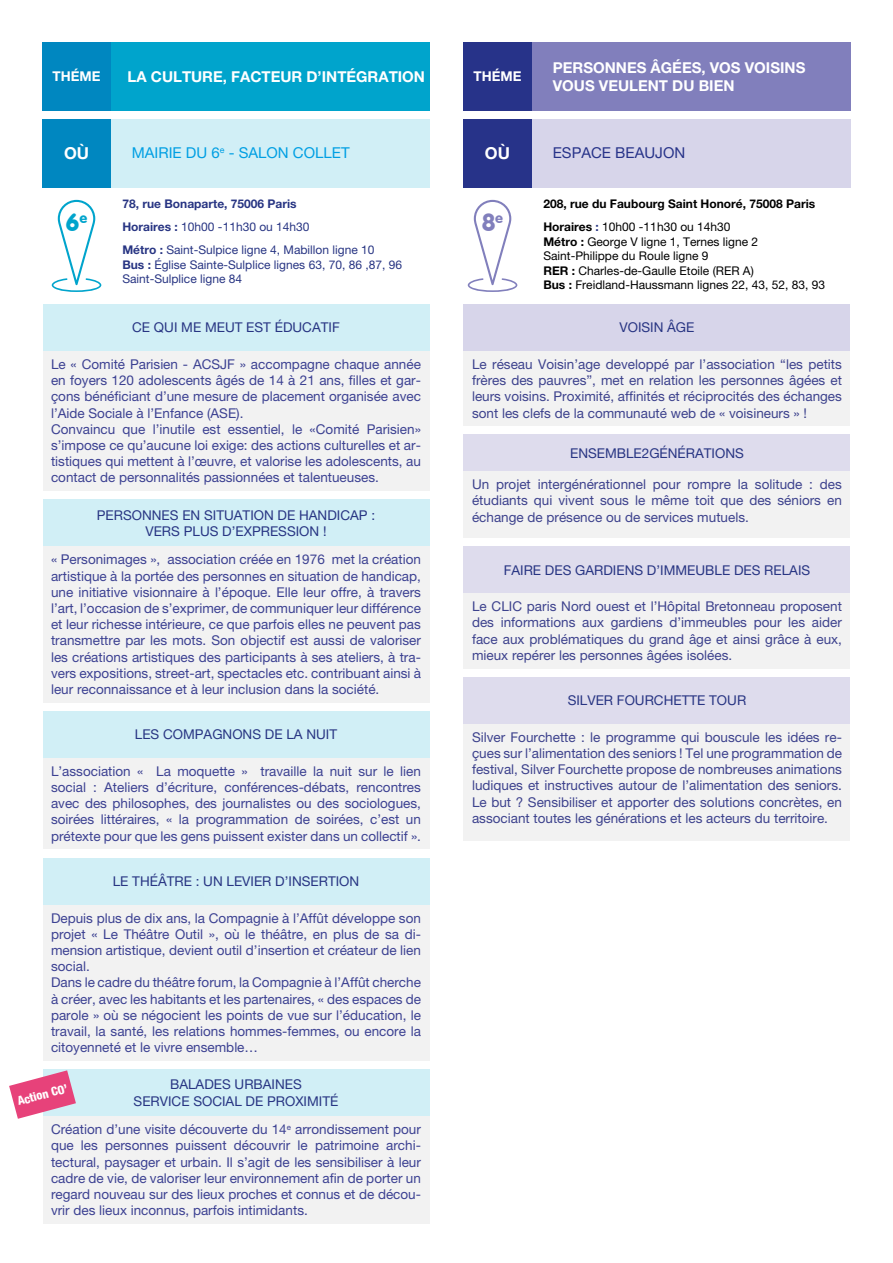
<style>
.page{position:relative;width:893px;height:1263px;background:#fff}
.page>*{position:absolute;margin:0;border:0;box-sizing:border-box;transform-origin:0 0}
.t1{font:24px "VAG Rounded BT";color:#00a4cc}
.t2{font:24px "VAG Rounded BT";color:#817fbc}
.t3{font:700 16.5px "Helvetica Neue LT Pro";color:#fff}
.t4{font:700 15px/18px "Helvetica Neue LT Pro";color:#fff}
.t5{font:15px "Helvetica Neue LT Pro";color:#009fe3}
.t6{font:15px "Helvetica Neue LT Pro";color:#273389}
.t7{font:13.5px/16.2px "Helvetica Neue LT Pro";color:#3c4192;text-align:justify}
.t8{font:13.5px/16.2px "Helvetica Neue LT Pro";color:#3d428d;text-align:justify}
.t9{font:13.5px/16.2px "Helvetica Neue LT Pro";color:#283583;text-align:center}
.t10{font:700 13.5px "Helvetica Neue LT Pro";color:#fff}
.t11{font:12px/23px "Helvetica Neue LT Pro";color:#283583}
.t12{font:12px/14.4px "Helvetica Neue LT Pro";color:#000}
.t13{font:700 12px/23px "Helvetica Neue LT Pro";color:#000}
.t14{font:800 condensed 12px "Helvetica Neue LT Pro";color:#fff}
.s1{font-weight:700}
.s2{color:#283583}
.s3{font-weight:400}
</style>
<div class="page">
<div style="left:43px;top:351px;width:386px;height:140px;background:#f2f2f2"></div>
<div style="left:43px;top:304px;width:386px;height:47px;background:#d1eff6"></div>
<div style="left:463px;top:351px;width:387px;height:75px;background:#f2f2f2"></div>
<div style="left:463px;top:304px;width:387px;height:47px;background:#d7d5ea"></div>
<div style="left:463px;top:471px;width:387px;height:67px;background:#f2f2f2"></div>
<div style="left:463px;top:435px;width:387px;height:36px;background:#dedced"></div>
<div style="left:463px;top:593px;width:387px;height:75px;background:#f2f2f2"></div>
<div style="left:463px;top:546px;width:387px;height:47px;background:#dedced"></div>
<div style="left:43px;top:546px;width:386px;height:156px;background:#f2f2f2"></div>
<div style="left:43px;top:499px;width:386px;height:47px;background:#d1eff6"></div>
<div style="left:463px;top:724px;width:387px;height:116px;background:#f2f2f2"></div>
<div style="left:463px;top:677px;width:387px;height:47px;background:#dedced"></div>
<div style="left:43px;top:758px;width:386px;height:91px;background:#f2f2f2"></div>
<div style="left:43px;top:711px;width:386px;height:47px;background:#d1eff6"></div>
<div style="left:43px;top:904px;width:386px;height:157px;background:#f2f2f2"></div>
<div style="left:43px;top:858px;width:386px;height:46px;background:#d1eff6"></div>
<div style="left:43px;top:1116px;width:386px;height:108px;background:#f2f2f2"></div>
<div style="left:43px;top:1069px;width:386px;height:47px;background:#d1eff6"></div>
<div style="left:111px;top:119px;width:318px;height:68px;background:#d1eff6"></div>
<div style="left:531px;top:119px;width:319px;height:68px;background:#d7d5ea"></div>
<div style="left:111px;top:43px;width:318px;height:68px;background:#00a4cc"></div>
<div style="left:531px;top:43px;width:319px;height:68px;background:#817fbc"></div>
<div style="left:43px;top:119px;width:68px;height:68px;background:#0087c0"></div>
<div style="left:463px;top:119px;width:68px;height:68px;background:#273389"></div>
<div style="left:43px;top:43px;width:68px;height:68px;background:#0087c0"></div>
<div style="left:463px;top:43px;width:68px;height:68px;background:#273389"></div>
<svg style="left:52px;top:200px;width:49px;height:92px"></svg>
<svg style="left:468px;top:200px;width:49px;height:92px"></svg>
<svg style="left:9px;top:1070px;width:67px;height:49px"></svg>
<p class="t4" style="left:128px;top:67px;width:299px">LA CULTURE, FACTEUR D’INTÉGRATION</p>
<p class="t4" style="left:553px;top:58px;width:254px">PERSONNES ÂGÉES, VOS VOISINS<br>VOUS VEULENT DU BIEN</p>
<p class="t10" style="left:53px;top:68px;width:49px">THÉME</p>
<p class="t10" style="left:473px;top:68px;width:49px">THÉME</p>
<p class="t3" style="left:64px;top:143px;width:27px">OÙ</p>
<p class="t3" style="left:485px;top:143px;width:27px">OÙ</p>
<p class="t5" style="left:132px;top:144px;width:219px">MAIRIE DU 6<sup>e</sup> - SALON COLLET</p>
<p class="t6" style="left:553px;top:144px;width:134px">ESPACE BEAUJON</p>
<p class="t11" style="left:122px;top:193px;width:254px"><span class="s1">78, rue Bonaparte, 75006 Paris<br>Horaires :</span> 10h00 -11h30 ou 14h30<br><span class="s1">Métro :</span> Saint-Sulpice ligne 4, Mabillon ligne 10</p>
<p class="t11" style="left:122px;top:257px;width:281px;line-height:14.4px"><span class="s1">Bus :</span> Église Sainte-Sulplice lignes 63, 70, 86 ,87, 96<br>Saint-Sulplice ligne 84</p>
<h1 class="t1" style="left:66px;top:207px;width:23px">6<sup>e</sup></h1>
<h1 class="t2" style="left:482px;top:207px;width:22px">8<sup>e</sup></h1>
<p class="t9" style="left:132px;top:319px;width:209px">CE QUI ME MEUT EST ÉDUCATIF</p>
<p class="t13" style="left:543px;top:192px;width:273px">208, rue du Faubourg Saint Honoré, 75008 Paris<br>Horaires <span class="s2">:</span> <span class="s3">10h00 -11h30 ou 14h30</span></p>
<p class="t12" style="left:543px;top:234px;width:283px"><span class="s1">Métro :</span> George V ligne 1, Ternes ligne 2<br>Saint-Philippe du Roule ligne 9<br><span class="s1">RER :</span> Charles-de-Gaulle Etoile (RER A)<br><span class="s1">Bus :</span> Freidland-Haussmann lignes 22, 43, 52, 83, 93</p>
<p class="t9" style="left:619px;top:319px;width:76px">VOISIN ÂGE</p>
<p class="t7" style="left:51px;top:356px;width:371px;text-align:left">Le « Comité Parisien - ACSJF » accompagne chaque année en foyers 120 adolescents âgés de 14 à 21 ans, filles et gar&shy;çons bénéficiant d’une mesure de placement organisée avec l’Aide Sociale à l’Enfance (ASE).<br>Convaincu que l’inutile est essentiel, le «Comité Parisien» s’impose ce qu’aucune loi exige: des actions culturelles et ar&shy;tistiques qui mettent à l’œuvre, et valorise les adolescents, au contact de personnalités passionnées et talentueuses.</p>
<p class="t9" style="left:97px;top:506px;width:280px">PERSONNES EN SITUATION DE HANDICAP :<br>VERS PLUS D’EXPRESSION !</p>
<p class="t7" style="left:51px;top:551px;width:371px">« Personimages », association créée en 1976 met la création artistique à la portée des personnes en situation de handicap, une initiative visionnaire à l’époque. Elle leur offre, à travers l’art, l’occasion de s’exprimer, de communiquer leur différence et leur richesse intérieure, ce que parfois elles ne peuvent pas transmettre par les mots. Son objectif est aussi de valoriser les créations artistiques des participants à ses ateliers, à tra&shy;vers expositions, street-art, spectacles etc. contribuant ainsi à leur reconnaissance et à leur inclusion dans la société.</p>
<p class="t9" style="left:135px;top:726px;width:204px">LES COMPAGNONS DE LA NUIT</p>
<p class="t7" style="left:51px;top:763px;width:371px">L’association « La moquette » travaille la nuit sur le lien social : Ateliers d’écriture, conférences-débats, rencontres avec des philosophes, des journalistes ou des sociologues, soirées littéraires, « la programmation de soirées, c’est un prétexte pour que les gens puissent exister dans un collectif ».</p>
<p class="t9" style="left:113px;top:873px;width:248px">LE THÉÂTRE : UN LEVIER D’INSERTION</p>
<p class="t7" style="left:51px;top:909px;width:371px;text-align:left">Depuis plus de dix ans, la Compagnie à l’Affût développe son projet « Le Théâtre Outil », où le théâtre, en plus de sa di&shy;mension artistique, devient outil d’insertion et créateur de lien social.<br>Dans le cadre du théâtre forum, la Compagnie à l’Affût cherche à créer, avec les habitants et les partenaires, « des espaces de parole » où se négocient les points de vue sur l’éducation, le travail, la santé, les relations hommes-femmes, ou encore la citoyenneté et le vivre ensemble…</p>
<p class="t14" style="left:16px;top:1094px;width:53px;rotate:-15deg">Action CO’</p>
<p class="t9" style="left:134px;top:1076px;width:206px">BALADES URBAINES<br>SERVICE SOCIAL DE PROXIMITÉ</p>
<p class="t7" style="left:51px;top:1121px;width:371px">Création d’une visite découverte du 14<sup>e</sup> arrondissement pour que les personnes puissent découvrir le patrimoine archi&shy;tectural, paysager et urbain. Il s’agit de les sensibiliser à leur cadre de vie, de valoriser leur environnement afin de porter un regard nouveau sur des lieux proches et connus et de décou&shy;vrir des lieux inconnus, parfois intimidants.</p>
<p class="t8" style="left:472px;top:356px;width:371px">Le réseau Voisin’age developpé par l’association “les petits frères des pauvres”, met en relation les personnes âgées et leurs voisins. Proximité, affinités et réciprocités des échanges sont les clefs de la communauté web de « voisineurs » !</p>
<p class="t9" style="left:570px;top:444px;width:175px">ENSEMBLE2GÉNÉRATIONS</p>
<p class="t8" style="left:472px;top:476px;width:371px">Un projet intergénérationnel pour rompre la solitude : des étudiants qui vivent sous le même toit que des séniors en échange de présence ou de services mutuels.</p>
<p class="t9" style="left:504px;top:561px;width:308px">FAIRE DES GARDIENS D’IMMEUBLE DES RELAIS</p>
<p class="t8" style="left:472px;top:598px;width:371px">Le CLIC paris Nord ouest et l’Hôpital Bretonneau proposent des informations aux gardiens d’immeubles pour les aider face aux problématiques du grand âge et ainsi grâce à eux, mieux repérer les personnes âgées isolées.</p>
<p class="t9" style="left:568px;top:692px;width:180px">SILVER FOURCHETTE TOUR</p>
<p class="t8" style="left:472px;top:729px;width:371px">Silver Fourchette : le programme qui bouscule les idées re&shy;çues sur l’alimentation des seniors ! Tel une programmation de festival, Silver Fourchette propose de nombreuses animations ludiques et instructives autour de l’alimentation des seniors.<br>Le but ? Sensibiliser et apporter des solutions concrètes, en associant toutes les générations et les acteurs du territoire.</p>
</div>
